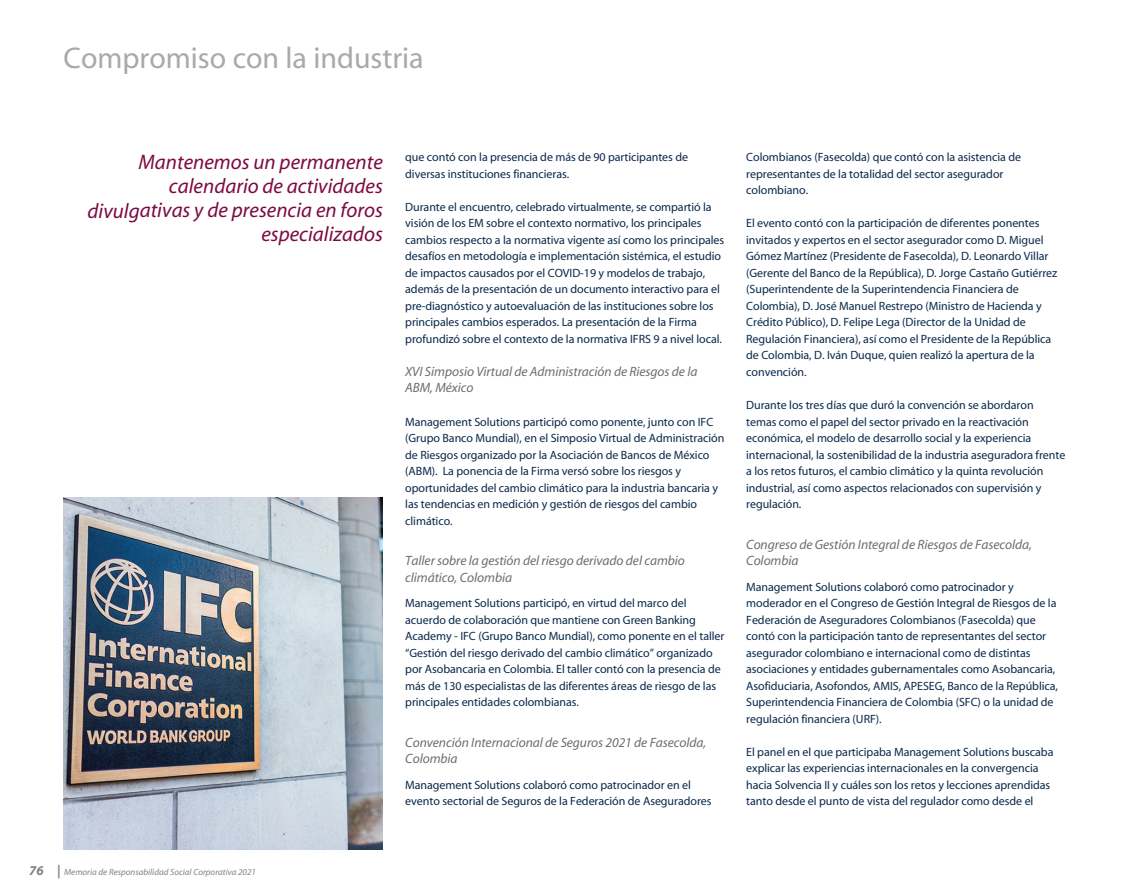
<style>
.page{position:relative;width:1148px;height:893px;background:#fff}
.page>*{position:absolute;margin:0;border:0;box-sizing:border-box;transform-origin:0 0}
.t1{font:30px "Myriad";color:#a8a9ad}
.t2{font:italic 21px/24px "Myriad";color:#7d0a42;text-align:right}
.t3{font:italic 13.5px/16.5px "Myriad";letter-spacing:-.005em;color:#6c6d70}
.t4{font:12px/16.5px "Myriad";letter-spacing:-.005em;color:#0a294a}
.t5{font:italic 9px "Myriad";color:#808285}
.s1{font-weight:700;font-size:13.5px}
</style>
<div class="page">
<img style="left:64px;top:498px;width:319px;height:351px">
<h1 class="t1" style="left:64px;top:43px;width:361px">Compromiso con la industria</h1>
<h2 class="t2" style="left:87px;top:151px;width:297px">Mantenemos un permanente calendario de actividades divulgativas y de presencia en foros especializados</h2>
<p class="t4" style="left:405px;top:150px;width:284px">que contó con la presencia de más de 90 participantes de diversas instituciones financieras.</p>
<p class="t4" style="left:405px;top:199px;width:320px">Durante el encuentro, celebrado virtualmente, se compartió la visión de los EM sobre el contexto normativo, los principales cambios respecto a la normativa vigente así como los principales desafíos en metodología e implementación sistémica, el estudio de impactos causados por el COVID-19 y modelos de trabajo, además de la presentación de un documento interactivo para el pre-diagnóstico y autoevaluación de las instituciones sobre los principales cambios esperados. La presentación de la Firma profundizó sobre el contexto de la normativa IFRS 9 a nivel local.</p>
<p class="t3" style="left:405px;top:364px;width:294px">XVI Simposio Virtual de Administración de Riesgos de la<br>ABM, México</p>
<p class="t4" style="left:405px;top:414px;width:321px">Management Solutions participó como ponente, junto con IFC (Grupo Banco Mundial), en el Simposio Virtual de Administración de Riesgos organizado por la Asociación de Bancos de México (ABM). La ponencia de la Firma versó sobre los riesgos y oportunidades del cambio climático para la industria bancaria y las tendencias en medición y gestión de riesgos del cambio climático.</p>
<p class="t3" style="left:405px;top:553px;width:281px">Taller sobre la gestión del riesgo derivado del cambio climático, Colombia</p>
<p class="t4" style="left:405px;top:595px;width:321px">Management Solutions participó, en virtud del marco del acuerdo de colaboración que mantiene con Green Banking Academy - IFC (Grupo Banco Mundial), como ponente en el taller “Gestión del riesgo derivado del cambio climático” organizado por Asobancaria en Colombia. El taller contó con la presencia de más de 130 especialistas de las diferentes áreas de riesgo de las principales entidades colombianas.</p>
<p class="t3" style="left:405px;top:734px;width:303px">Convención Internacional de Seguros 2021 de Fasecolda,<br>Colombia</p>
<p class="t4" style="left:405px;top:777px;width:308px">Management Solutions colaboró como patrocinador en el evento sectorial de Seguros de la Federación de Aseguradores</p>
<p class="t4" style="left:746px;top:150px;width:276px">Colombianos (Fasecolda) que contó con la asistencia de representantes de la totalidad del sector asegurador colombiano.</p>
<p class="t4" style="left:746px;top:216px;width:313px">El evento contó con la participación de diferentes ponentes invitados y expertos en el sector asegurador como D. Miguel Gómez Martínez (Presidente de Fasecolda), D. Leonardo Villar (Gerente del Banco de la República), D. Jorge Castaño Gutiérrez (Superintendente de la Superintendencia Financiera de Colombia), D. José Manuel Restrepo (Ministro de Hacienda y Crédito Público), D. Felipe Lega (Director de la Unidad de Regulación Financiera), así como el Presidente de la República de Colombia, D. Iván Duque, quien realizó la apertura de la convención.</p>
<p class="t4" style="left:746px;top:397px;width:321px">Durante los tres días que duró la convención se abordaron temas como el papel del sector privado en la reactivación económica, el modelo de desarrollo social y la experiencia internacional, la sostenibilidad de la industria aseguradora frente a los retos futuros, el cambio climático y la quinta revolución industrial, así como aspectos relacionados con supervisión y regulación.</p>
<p class="t3" style="left:746px;top:536px;width:287px">Congreso de Gestión Integral de Riesgos de Fasecolda,<br>Colombia</p>
<p class="t4" style="left:746px;top:579px;width:313px">Management Solutions colaboró como patrocinador y moderador en el Congreso de Gestión Integral de Riesgos de la Federación de Aseguradores Colombianos (Fasecolda) que contó con la participación tanto de representantes del sector asegurador colombiano e internacional como de distintas asociaciones y entidades gubernamentales como Asobancaria, Asofiduciaria, Asofondos, AMIS, APESEG, Banco de la República, Superintendencia Financiera de Colombia (SFC) o la unidad de regulación financiera (URF).</p>
<p class="t4" style="left:746px;top:744px;width:309px">El panel en el que participaba Management Solutions buscaba explicar las experiencias internacionales en la convergencia hacia Solvencia II y cuáles son los retos y lecciones aprendidas tanto desde el punto de vista del regulador como desde el</p>
<p class="t5" style="left:29px;top:868px;width:228px"><span class="s1">76 |</span> Memoria de Responsabilidad Social Corporativa 2021</p>
</div>
